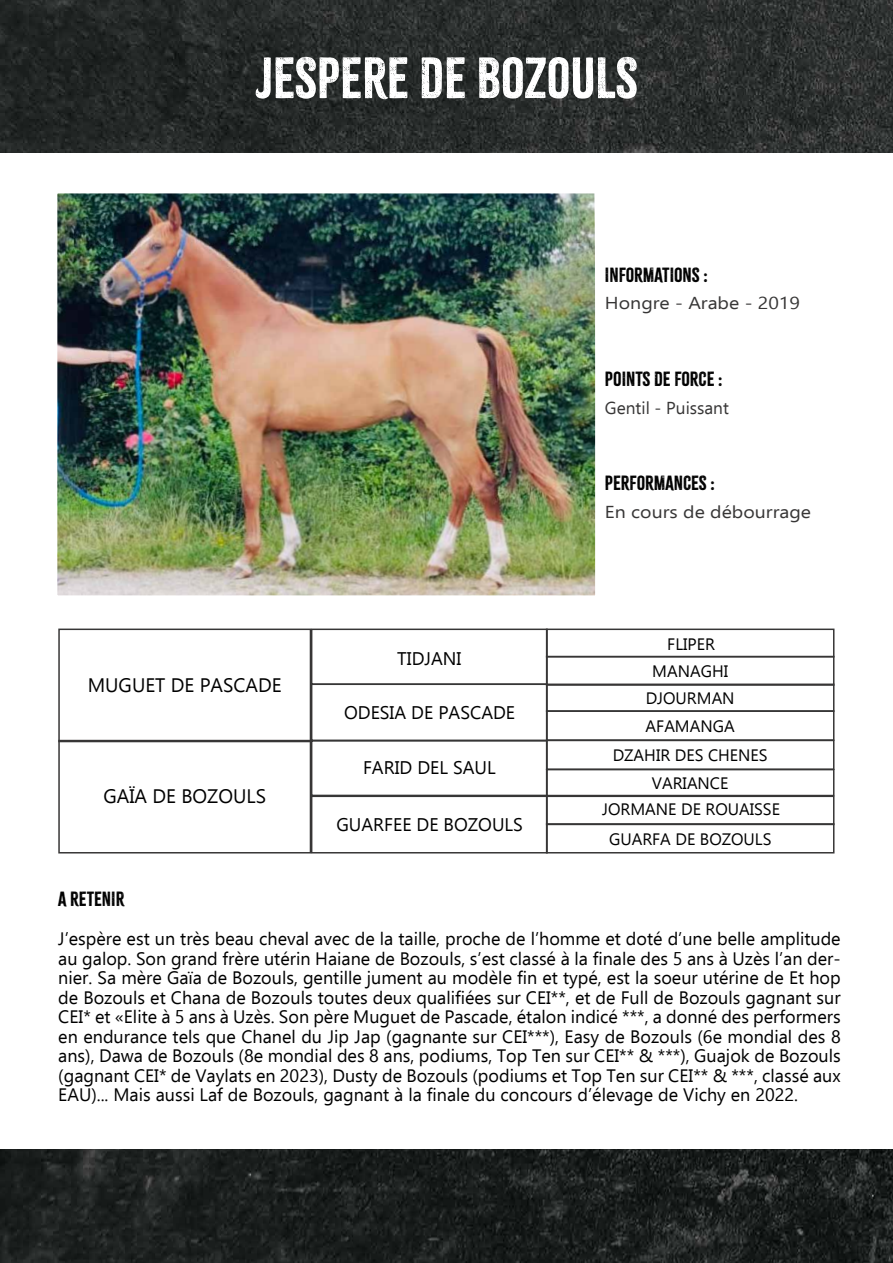
<style>
.page{position:relative;width:893px;height:1263px;background:#fff}
.page>*{position:absolute;margin:0;border:0;box-sizing:border-box;transform-origin:0 0}
.t1{font:51px "Citrus Gothic";color:#fff}
.t2{font:19.5px "Ebrima";color:#000}
.t3{font:18.3px "Ebrima";color:#000}
.t4{font:18px/19.5px "Ebrima";color:#000;text-align:justify}
.t5{font:18px "Citrus Gothic";color:#000}
.t6{font:17.25px "Ebrima";color:#373636;scale:1.13 1}
.t7{font:17.25px "Ebrima";color:#373636}
.t8{font:16.5px/27.2px "Ebrima";color:#000;text-align:center}
</style>
<div class="page">
<img style="left:0;top:0;width:893px;height:1263px">
<div style="left:0;top:153px;width:893px;height:995px;background:#fff"></div>
<img style="left:58px;top:194px;width:536px;height:400px">
<div style="left:55px;top:191px;width:542px;height:406px;border:2px solid #fff"></div>
<div style="left:58px;top:628px;width:253px;height:114px;border:2px solid #373636"></div>
<div style="left:58px;top:740px;width:253px;height:113px;border:2px solid #373636"></div>
<div style="left:311px;top:628px;width:237px;height:57px;border:2px solid #373636"></div>
<div style="left:311px;top:683px;width:237px;height:58px;border:2px solid #373636"></div>
<div style="left:311px;top:740px;width:237px;height:56px;border:2px solid #373636"></div>
<div style="left:311px;top:795px;width:237px;height:58px;border:2px solid #373636"></div>
<div style="left:546px;top:628px;width:288px;height:29px;border:2px solid #373636"></div>
<div style="left:546px;top:656px;width:288px;height:30px;border:2px solid #373636"></div>
<div style="left:546px;top:683px;width:288px;height:29px;border:2px solid #373636"></div>
<div style="left:546px;top:710px;width:288px;height:31px;border:2px solid #373636"></div>
<div style="left:546px;top:740px;width:288px;height:30px;border:2px solid #373636"></div>
<div style="left:546px;top:769px;width:288px;height:27px;border:2px solid #373636"></div>
<div style="left:546px;top:795px;width:288px;height:30px;border:2px solid #373636"></div>
<div style="left:546px;top:823px;width:288px;height:30px;border:2px solid #373636"></div>
<h1 class="t1" style="left:255px;top:55px;width:384px">JESPERE DE BOZOULS</h1>
<p class="t5" style="left:605px;top:267px;width:104px">INFORMATIONS :</p>
<p class="t6" style="left:605px;top:296px;width:174px">Hongre - Arabe - 2019</p>
<p class="t5" style="left:605px;top:371px;width:119px">POINTS DE FORCE :</p>
<p class="t7" style="left:605px;top:401px;width:125px">Gentil - Puissant</p>
<p class="t5" style="left:605px;top:475px;width:111px">PERFORMANCES :</p>
<p class="t2" style="left:88px;top:670px;width:196px">MUGUET DE PASCADE</p>
<p class="t2" style="left:103px;top:782px;width:164px">GAÏA DE BOZOULS</p>
<p class="t3" style="left:397px;top:645px;width:66px">TIDJANI</p>
<p class="t3" style="left:344px;top:699px;width:173px">ODESIA DE PASCADE</p>
<p class="t3" style="left:363px;top:754px;width:134px">FARID DEL SAUL</p>
<p class="t3" style="left:336px;top:810px;width:188px">GUARFEE DE BOZOULS</p>
<p class="t6" style="left:605px;top:499px;width:184px">En cours de débourrage</p>
<p class="t8" style="left:646px;top:630px;width:91px">FLIPER<br>MANAGHI<br>DJOURMAN<br>AFAMANGA</p>
<p class="t8" style="left:613px;top:741px;width:157px;line-height:27.9px">DZAHIR DES CHENES<br>VARIANCE</p>
<p class="t8" style="left:602px;top:794px;width:179px;line-height:29.5px">JORMANE DE ROUAISSE<br>GUARFA DE BOZOULS</p>
<p class="t5" style="left:58px;top:891px;width:67px">A RETENIR</p>
<p class="t4" style="left:58px;top:931px;width:784px">J’espère est un très beau cheval avec de la taille, proche de l’homme et doté d’une belle amplitude au galop. Son grand frère utérin Haiane de Bozouls, s’est classé à la finale des 5 ans à Uzès l’an der&shy;nier. Sa mère Gaïa de Bozouls, gentille jument au modèle fin et typé, est la soeur utérine de Et hop de Bozouls et Chana de Bozouls toutes deux qualifiées sur CEI**, et de Full de Bozouls gagnant sur CEI* et «Elite à 5 ans à Uzès. Son père Muguet de Pascade, étalon indicé ***, a donné des performers en endurance tels que Chanel du Jip Jap (gagnante sur CEI***), Easy de Bozouls (6e mondial des 8 ans), Dawa de Bozouls (8e mondial des 8 ans, podiums, Top Ten sur CEI** &amp; ***), Guajok de Bozouls (gagnant CEI* de Vaylats en 2023), Dusty de Bozouls (podiums et Top Ten sur CEI** &amp; ***, classé aux EAU)... Mais aussi Laf de Bozouls, gagnant à la finale du concours d’élevage de Vichy en 2022.</p>
</div>
